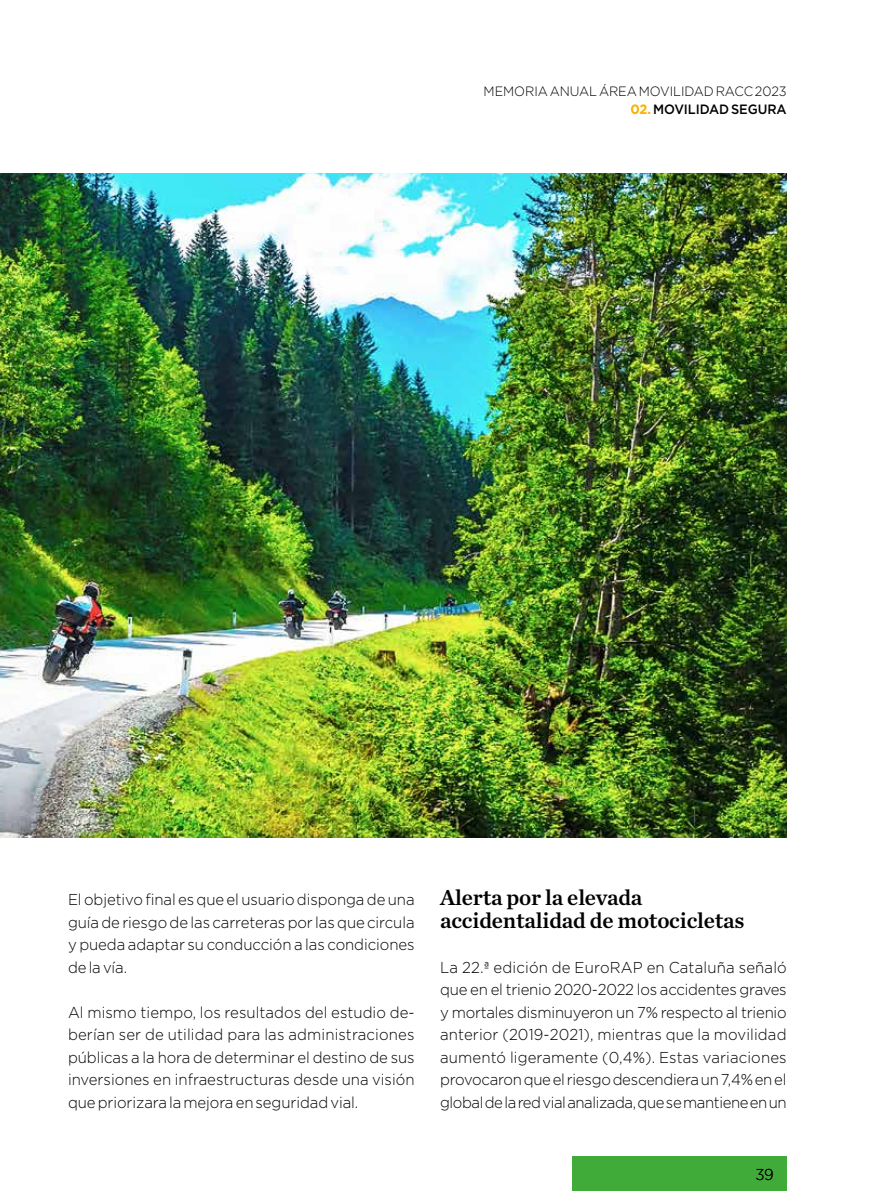
<style>
.page{position:relative;width:893px;height:1191px;background:#fff}
.page>*{position:absolute;margin:0;border:0;box-sizing:border-box;transform-origin:0 0}
.t1{font:22.5px/22.5px "Chronicle Text G1 Semi";letter-spacing:-.01em;color:#000}
.t2{font:300 15.75px/22.5px "Gotham";letter-spacing:-.005em;color:#000;text-align:justify;scale:.95 1}
.t3{font:300 13.5px "Gotham";letter-spacing:-.005em;color:#000;scale:.95 1}
.t4{font:500 13.5px "Gotham";letter-spacing:-.005em;color:#000;scale:.95 1}
.s1{font-weight:700;color:#fab100}
</style>
<div class="page">
<img style="left:0;top:173px;width:787px;height:664px">
<div style="left:573px;top:1157px;width:214px;height:34px;background:#41ab39"></div>
<p class="t3" style="left:484px;top:83px;width:320px">MEMORIA ANUAL ÁREA MOVILIDAD RACC 2023</p>
<p class="t4" style="left:630px;top:100px;width:166px"><span class="s1">02.</span> MOVILIDAD SEGURA</p>
<p class="t2" style="left:68px;top:888px;width:366px">El objetivo final es que el usuario disponga de una guía de riesgo de las carreteras por las que circula y pueda adaptar su conducción a las condiciones de la vía.</p>
<p class="t2" style="left:68px;top:1000px;width:366px">Al mismo tiempo, los resultados del estudio de&shy;berían ser de utilidad para las administraciones públicas a la hora de determinar el destino de sus inversiones en infraestructuras desde una visión que priorizara la mejora en seguridad vial.</p>
<h1 class="t1" style="left:440px;top:885px;width:306px">Alerta por la elevada accidentalidad de motocicletas</h1>
<p class="t2" style="left:440px;top:955px;width:366px">La 22.ª edición de EuroRAP en Cataluña señaló que en el trienio 2020-2022 los accidentes graves y mortales disminuyeron un 7% respecto al trienio anterior (2019-2021), mientras que la movilidad aumentó ligeramente (0,4%). Estas variaciones provocaron que el riesgo descendiera un 7,4% en el global de la red vial analizada, que se mantiene en un</p>
<p class="t2" style="left:755px;top:1163px;width:21px">39</p>
</div>
